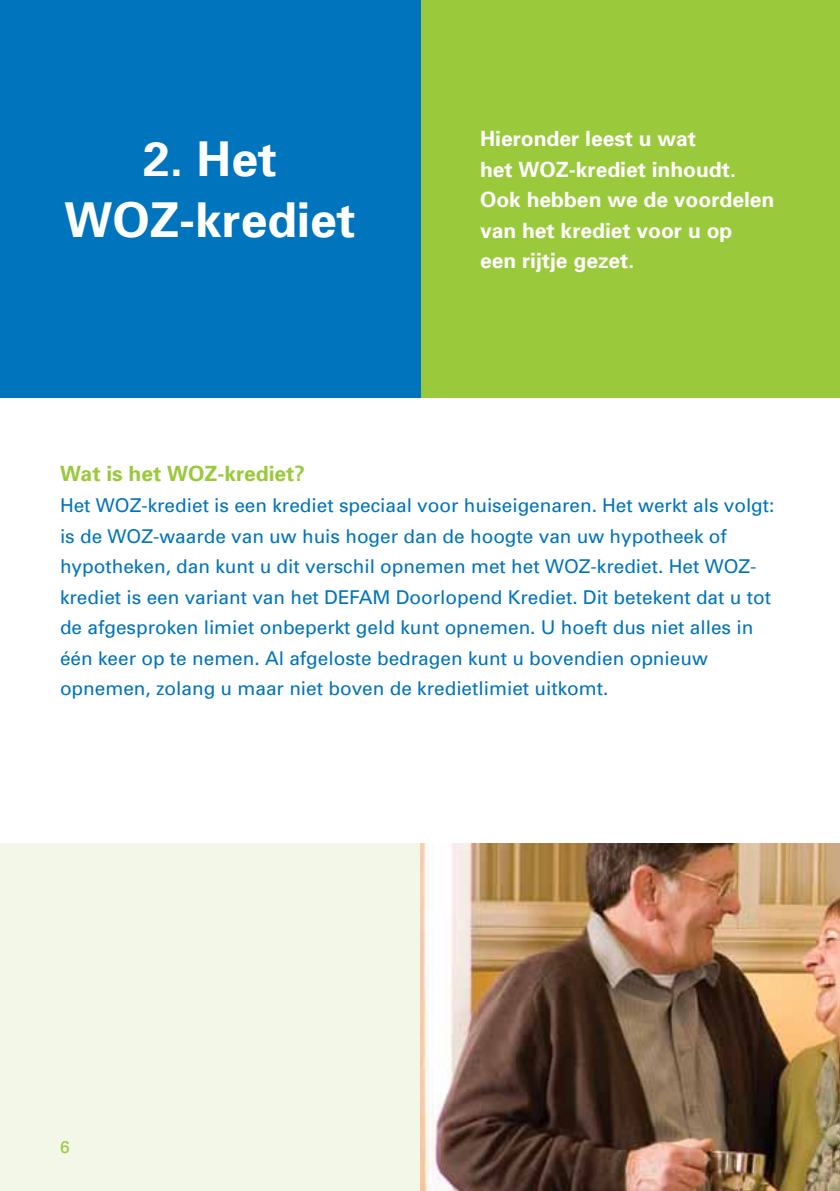
<style>
.page{position:relative;width:840px;height:1191px;background:#fff}
.page>*{position:absolute;margin:0;border:0;box-sizing:border-box;transform-origin:0 0}
.t1{font:700 48px/61px "Univers";color:#fff;text-align:center}
.t2{font:700 21px/30.6px "Univers";color:#fff}
.t3{font:700 21px "Univers";color:#9aca3c}
.t4{font:19px/30.6px "Univers";color:#0074bc}
.t5{font:17px "Univers";color:#9aca3c}
</style>
<div class="page">
<div style="left:0;top:843px;width:420px;height:348px;background:#f2f7e8"></div>
<img style="left:420px;top:843px;width:419px;height:348px">
<div style="left:420px;top:0;width:419px;height:397px;background:#9aca3c"></div>
<div style="left:0;top:0;width:420px;height:397px;background:#0074bc"></div>
<h1 class="t1" style="left:64px;top:127px;width:292px">2. Het<br>WOZ-krediet</h1>
<p class="t2" style="left:479px;top:123px;width:296px">Hieronder leest u wat<br>het WOZ-krediet inhoudt.<br>Ook hebben we de voordelen van het krediet voor u op<br>een rijtje gezet.</p>
<p class="t3" style="left:60px;top:460px;width:246px">Wat is het WOZ-krediet?</p>
<p class="t4" style="left:60px;top:489px;width:715px">Het WOZ-krediet is een krediet speciaal voor huiseigenaren. Het werkt als volgt: is de WOZ-waarde van uw huis hoger dan de hoogte van uw hypotheek of hypotheken, dan kunt u dit verschil opnemen met het WOZ-krediet. Het WOZ&shy;krediet is een variant van het DEFAM Doorlopend Krediet. Dit betekent dat u tot de afgesproken limiet onbeperkt geld kunt opnemen. U hoeft dus niet alles in één keer op te nemen. Al afgeloste bedragen kunt u bovendien opnieuw opnemen, zolang u maar niet boven de kredietlimiet uitkomt.</p>
<p class="t5" style="left:60px;top:1136px;width:11px">6</p>
</div>
